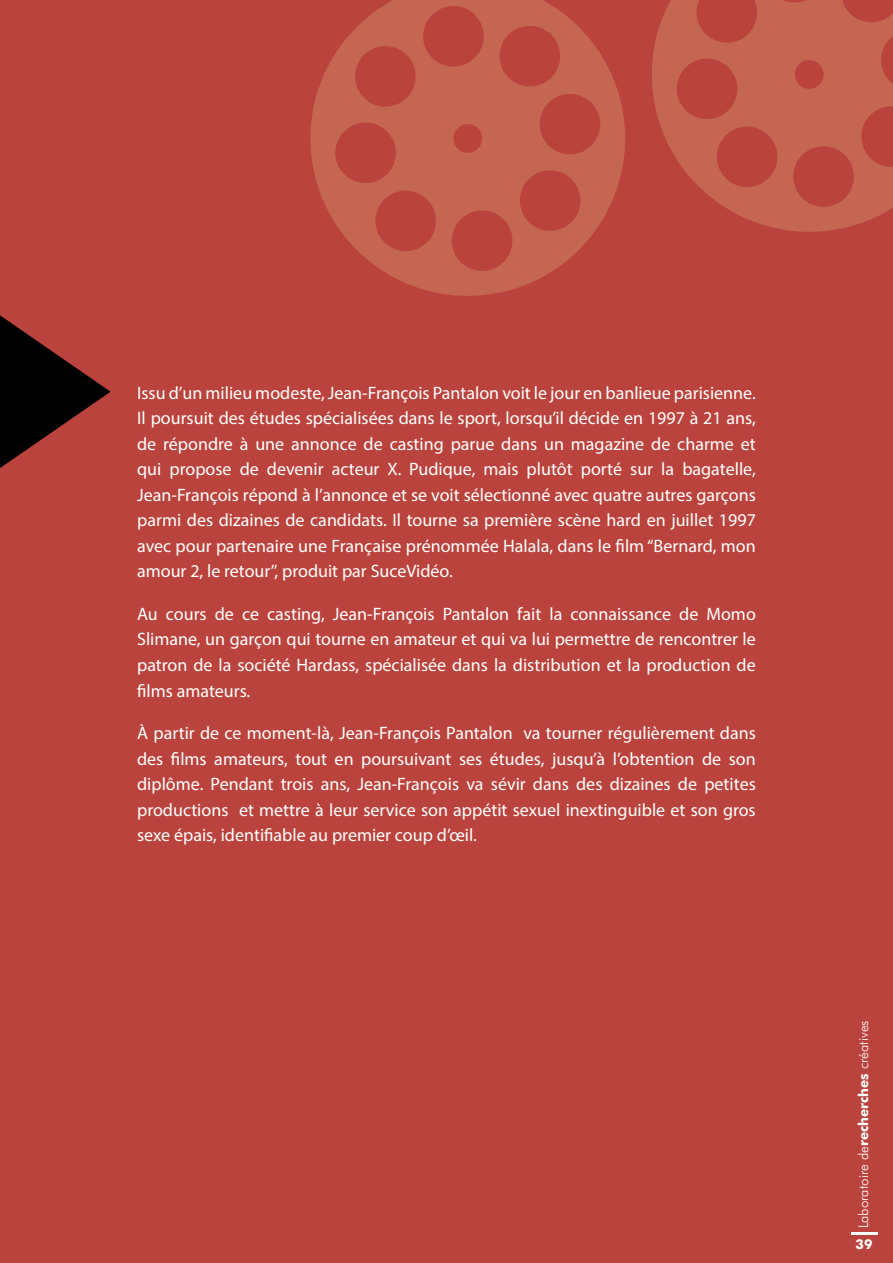
<style>
.page{position:relative;width:893px;height:1263px;background:#ba443d}
.page>*{position:absolute;margin:0;border:0;box-sizing:border-box;transform-origin:0 0}
.t1{font:18px/25.5px "Myriad Pro";color:#fff;text-align:justify}
.t2{font:300 13.5px "Futura BT";color:#fff}
.t3{font:700 13.5px "Futura BT";color:#fff}
.s1{font-weight:700}
</style>
<div class="page">
<hr style="left:851px;top:1232px;width:26px;height:2px;background:#fff">
<svg style="left:0;top:315px;width:111px;height:153px"></svg>
<svg style="left:310px;top:0;width:315px;height:296px"></svg>
<svg style="left:333px;top:4px;width:269px;height:269px;fill:#c46652"></svg>
<svg style="left:452px;top:123px;width:31px;height:31px"></svg>
<svg style="left:652px;top:0;width:238px;height:232px"></svg>
<svg style="left:675px;top:0;width:218px;height:209px;fill:#c46652"></svg>
<svg style="left:794px;top:59px;width:31px;height:31px"></svg>
<p class="t1" style="left:137px;top:380px;width:620px">Issu d’un milieu modeste, Jean-François Pantalon voit le jour en banlieue parisienne.<br>Il poursuit des études spécialisées dans le sport, lorsqu’il décide en 1997 à 21 ans, de répondre à une annonce de casting parue dans un magazine de charme et qui propose de devenir acteur X. Pudique, mais plutôt porté sur la bagatelle, Jean-François répond à l’annonce et se voit sélectionné avec quatre autres garçons parmi des dizaines de candidats. Il tourne sa première scène hard en juillet 1997 avec pour partenaire une Française prénommée Halala, dans le film ‘‘Bernard, mon amour 2, le retour’’, produit par SuceVidéo.</p>
<p class="t1" style="left:137px;top:601px;width:620px">Au cours de ce casting, Jean-François Pantalon fait la connaissance de Momo Slimane, un garçon qui tourne en amateur et qui va lui permettre de rencontrer le patron de la société Hardass, spécialisée dans la distribution et la production de films amateurs.</p>
<p class="t1" style="left:137px;top:720px;width:620px">À partir de ce moment-là, Jean-François Pantalon va tourner régulièrement dans des films amateurs, tout en poursuivant ses études, jusqu’à l’obtention de son diplôme. Pendant trois ans, Jean-François va sévir dans des dizaines de petites productions et mettre à leur service son appétit sexuel inextinguible et son gros sexe épais, identifiable au premier coup d’œil.</p>
<p class="t2" style="left:855px;top:1228px;width:209px;rotate:-90deg">Laboratoire de<span class="s1">recherches</span> créatives</p>
<p class="t3" style="left:856px;top:1236px;width:18px">39</p>
</div>
